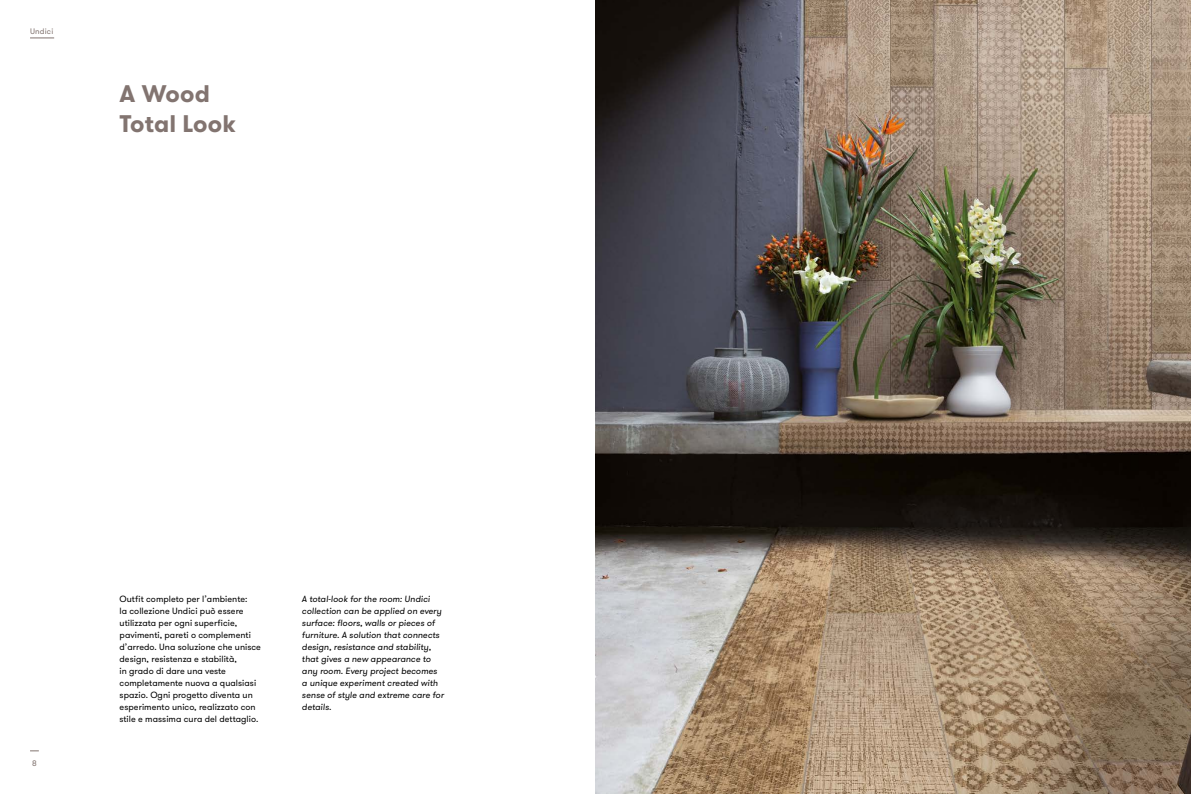
<style>
.page{position:relative;width:1191px;height:794px;background:#fff}
.page>*{position:absolute;margin:0;border:0;box-sizing:border-box;transform-origin:0 0}
.t1{font:700 24px/30px "GT Walsheim Pro";letter-spacing:.01em;color:#827470}
.t2{font:9px/12px "GT Walsheim Pro";letter-spacing:.005em;color:#000}
.t3{font:italic 9px/12px "GT Walsheim Pro";letter-spacing:.005em;color:#000}
.t4{font:8px "GT Walsheim Pro";letter-spacing:.02em;color:#827470}
</style>
<div class="page">
<svg style="left:30px;top:38px;width:24px;height:1px"></svg>
<img style="left:595px;top:0;width:596px;height:794px">
<p class="t4" style="left:30px;top:26px;width:25px">Undici</p>
<h1 class="t1" style="left:120px;top:79px;width:118px">A Wood<br>Total Look</h1>
<p class="t4" style="left:32px;top:758px;width:6px">8</p>
<p class="t2" style="left:120px;top:593px;width:143px">Outfit completo per l’ambiente:<br>la collezione Undici può essere utilizzata per ogni superficie, pavimenti, pareti o complementi d’arredo. Una soluzione che unisce design, resistenza e stabilità,<br>in grado di dare una veste completamente nuova a qualsiasi spazio. Ogni progetto diventa un esperimento unico, realizzato con stile e massima cura del dettaglio.</p>
<p class="t3" style="left:302px;top:593px;width:143px">A total-look for the room: Undici collection can be applied on every surface: floors, walls or pieces of furniture. A solution that connects design, resistance and stability, that gives a new appearance to any room. Every project becomes a unique experiment created with sense of style and extreme care for details.</p>
</div>
